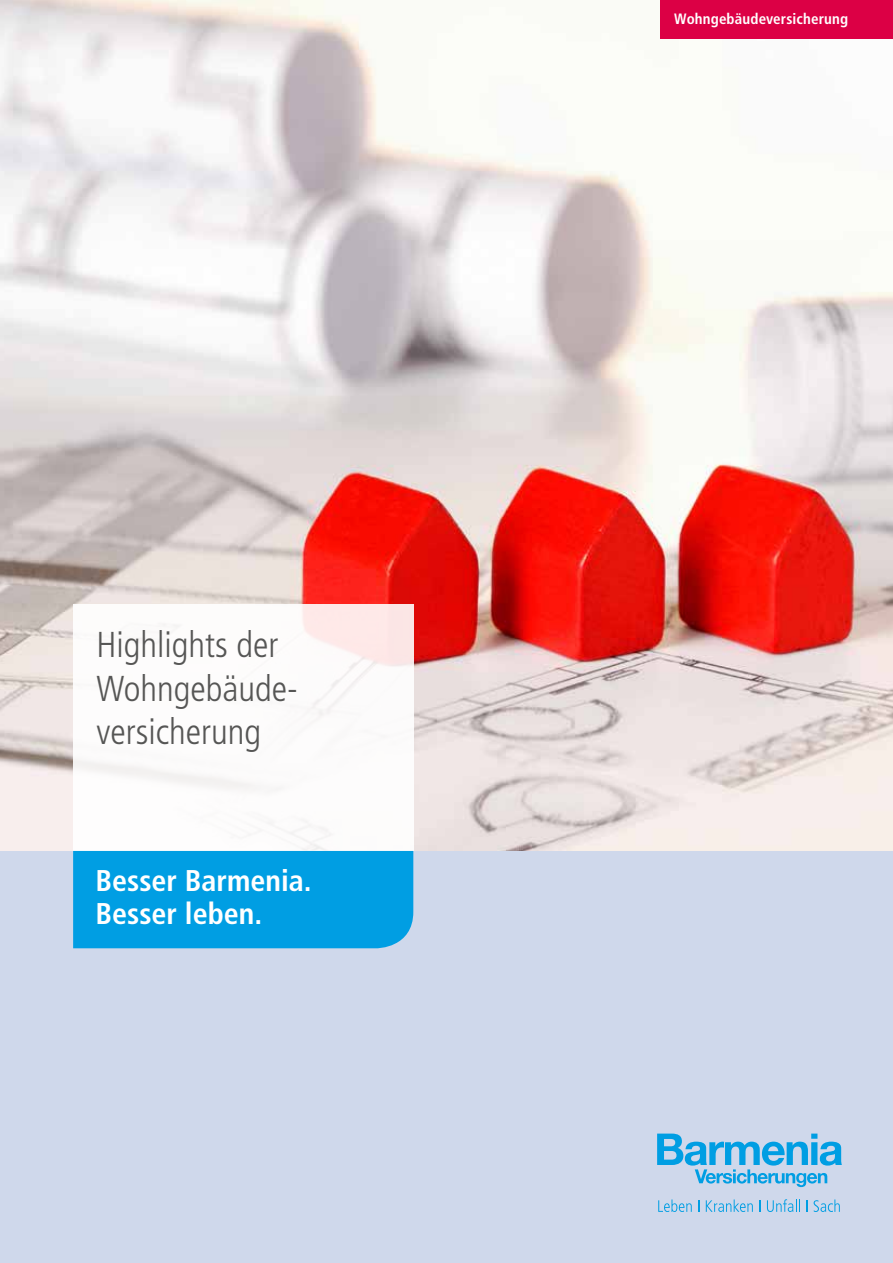
<style>
.page{position:relative;width:893px;height:1263px;background:#cfd8eb}
.page>*{position:absolute;margin:0;border:0;box-sizing:border-box;transform-origin:0 0}
.t1{font:300 condensed 36px/43.5px "Frutiger LT Std";color:#565655}
.t2{font:700 condensed 30px/33px "Frutiger LT Std";color:#fff}
.t3{font:700 condensed 15px "Frutiger LT Std";letter-spacing:.01em;color:#fff}
</style>
<div class="page">
<img style="left:0;top:0;width:893px;height:850px">
<svg style="left:658px;top:1199px;width:34px;height:13px"></svg>
<svg style="left:698px;top:1200px;width:1px;height:12px"></svg>
<svg style="left:706px;top:1199px;width:47px;height:13px"></svg>
<svg style="left:759px;top:1200px;width:1px;height:12px"></svg>
<svg style="left:767px;top:1199px;width:33px;height:13px"></svg>
<svg style="left:806px;top:1200px;width:1px;height:12px"></svg>
<svg style="left:814px;top:1199px;width:26px;height:13px"></svg>
<svg style="left:657px;top:1133px;width:185px;height:54px"></svg>
<div style="left:73px;top:850px;width:340px;height:98px;background:#009ee3"></div>
<div style="left:73px;top:604px;width:340px;height:246px;background:#fff"></div>
<div style="left:660px;top:0;width:233px;height:38px;background:#dc0045"></div>
<p class="t1" style="left:97px;top:624px;width:200px">Highlights der<br>Wohngebäude&shy;versicherung</p>
<p class="t2" style="left:95px;top:864px;width:218px">Besser Barmenia.<br>Besser leben.</p>
<p class="t3" style="left:674px;top:10px;width:175px">Wohngebäudeversicherung</p>
</div>
